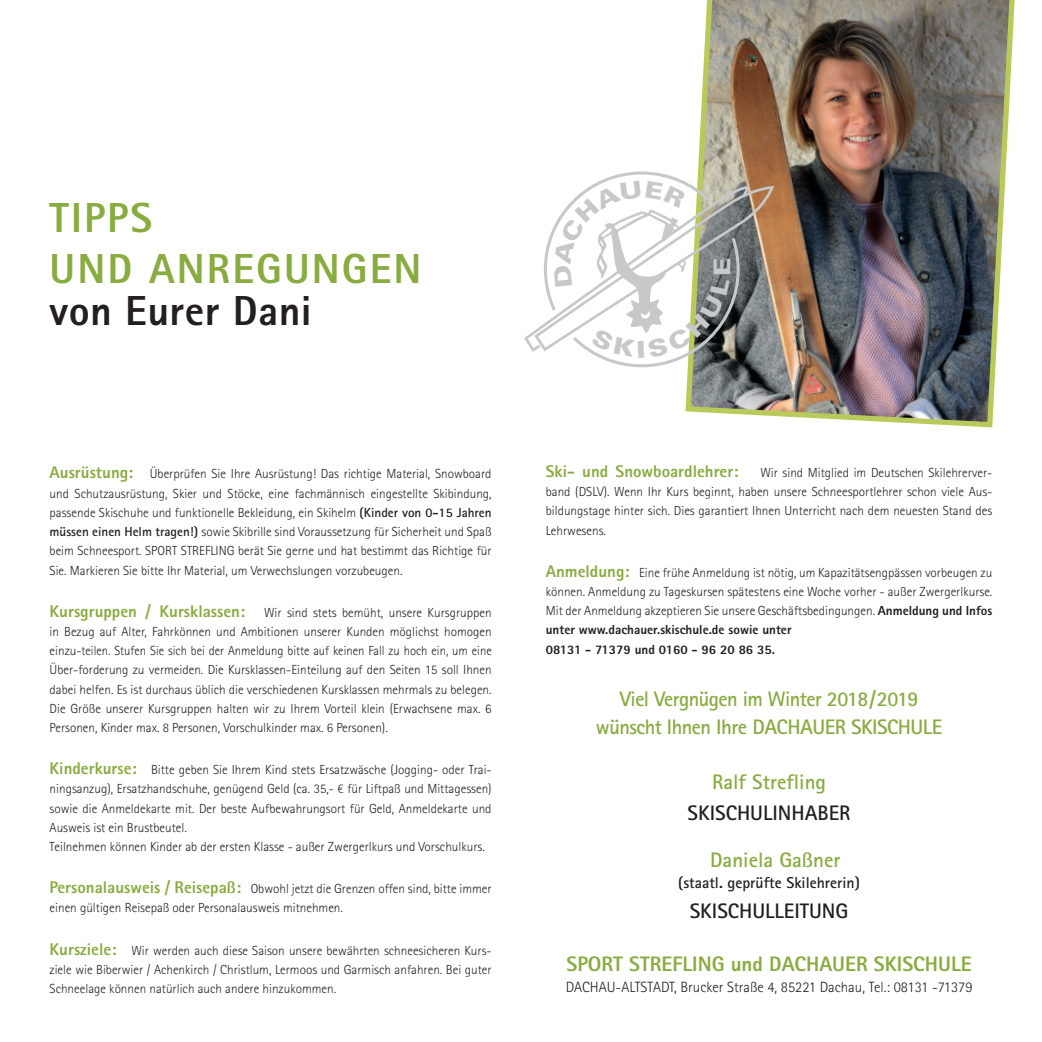
<style>
.page{position:relative;width:1042px;height:1042px;background:#fff}
.page>*{position:absolute;margin:0;border:0;box-sizing:border-box;transform-origin:0 0}
.t1{font:800 42px/50.4px "Rotis Sans Serif";letter-spacing:.05em;color:#88ac3f}
.t2{font:800 42px "Rotis Sans Serif";letter-spacing:.01em;color:#231f20}
.t3{font:700 21px/28px "Rotis Sans Serif";letter-spacing:-.025em;color:#88ac3f;text-align:center}
.t4{font:800 21px "Rotis Sans Serif";color:#88ac3f}
.t5{font:700 21px "Rotis Sans Serif";color:#231f20}
.t6{font:700 21px "Rotis Sans Serif";color:#88ac3f}
.t7{font:800 16.97px "Rotis Sans Serif";color:#88ac3f}
.t8{font:700 15.75px "Rotis Sans Serif";color:#231f20}
.t9{font:300 14.88px "Rotis Sans Serif";color:#231f20}
.t10{font:300 13.12px/19.2px "Rotis Sans Serif";color:#231f20;text-align:justify}
.s1{font-weight:800;font-size:16.97px;color:#88ac3f}
.s2{font-weight:700}
.s3{font-weight:800}
</style>
<div class="page">
<img style="left:685px;top:0;width:330px;height:428px">
<svg style="left:524px;top:170px;width:251px;height:199px"></svg>
<h1 class="t1" style="left:50px;top:192px;width:373px">TIPPS<br>UND ANREGUNGEN</h1>
<h1 class="t2" style="left:50px;top:284px;width:264px">von Eurer Dani</h1>
<p class="t10" style="left:50px;top:464px;width:443px"><span class="s1">Ausrüstung:</span> Überprüfen Sie Ihre Ausrüstung! Das richtige Material, Snowboard und Schutzausrüstung, Skier und Stöcke, eine fachmännisch eingestellte Skibindung, passende Skischuhe und funktionelle Bekleidung, ein Skihelm <span class="s2">(Kinder von 0-15 Jahren müssen einen Helm tragen!)</span> sowie Skibrille sind Voraussetzung für Sicherheit und Spaß beim Schneesport. SPORT STREFLING berät Sie gerne und hat bestimmt das Richtige für Sie. Markieren Sie bitte Ihr Material, um Verwechslungen vorzubeugen.</p>
<p class="t10" style="left:50px;top:602px;width:443px"><span class="s1">Kursgruppen / Kursklassen:</span> Wir sind stets bemüht, unsere Kursgruppen in Bezug auf Alter, Fahrkönnen und Ambitionen unserer Kunden möglichst homogen einzu-teilen. Stufen Sie sich bei der Anmeldung bitte auf keinen Fall zu hoch ein, um eine Über-forderung zu vermeiden. Die Kursklassen-Einteilung auf den Seiten 15 soll Ihnen dabei helfen. Es ist durchaus üblich die verschiedenen Kursklassen mehrmals zu belegen.<br>Die Größe unserer Kursgruppen halten wir zu Ihrem Vorteil klein (Erwachsene max. 6<br>Personen, Kinder max. 8 Personen, Vorschulkinder max. 6 Personen).</p>
<p class="t10" style="left:50px;top:760px;width:443px;text-align:left"><span class="s1">Kinderkurse:</span> Bitte geben Sie Ihrem Kind stets Ersatzwäsche (Jogging- oder Trai&shy;ningsanzug), Ersatzhandschuhe, genügend Geld (ca. 35,- € für Liftpaß und Mittagessen) sowie die Anmeldekarte mit. Der beste Aufbewahrungsort für Geld, Anmeldekarte und Ausweis ist ein Brustbeutel.<br>Teilnehmen können Kinder ab der ersten Klasse - außer Zwergerlkurs und Vorschulkurs.</p>
<p class="t10" style="left:50px;top:879px;width:443px"><span class="s1">Personalausweis / Reisepaß:</span> Obwohl jetzt die Grenzen offen sind, bitte immer einen gültigen Reisepaß oder Personalausweis mitnehmen.</p>
<p class="t10" style="left:50px;top:940px;width:443px"><span class="s1">Kursziele:</span> Wir werden auch diese Saison unsere bewährten schneesicheren Kurs&shy;ziele wie Biberwier / Achenkirch / Christlum, Lermoos und Garmisch anfahren. Bei guter Schneelage können natürlich auch andere hinzukommen.</p>
<p class="t7" style="left:546px;top:460px;width:194px">Ski- und Snowboardlehrer:</p>
<p class="t10" style="left:546px;top:463px;width:448px;text-indent:215px">Wir sind Mitglied im Deutschen Skilehrerver&shy;band (DSLV). Wenn Ihr Kurs beginnt, haben unsere Schneesportlehrer schon viele Aus&shy;bildungstage hinter sich. Dies garantiert Ihnen Unterricht nach dem neuesten Stand des Lehrwesens.</p>
<p class="t10" style="left:546px;top:562px;width:448px;text-align:left"><span class="s1">Anmeldung:</span> Eine frühe Anmeldung ist nötig, um Kapazitätsengpässen vorbeugen zu können. Anmeldung zu Tageskursen spätestens eine Woche vorher - außer Zwergerlkurse.<br>Mit der Anmeldung akzeptieren Sie unsere Geschäftsbedingungen. <span class="s3">Anmeldung und Infos unter www.dachauer.skischule.de sowie unter<br>08131 - 71379 und 0160 - 96 20 86 35.</span></p>
<h2 class="t3" style="left:596px;top:685px;width:348px">Viel Vergnügen im Winter 2018/2019 wünscht Ihnen Ihre DACHAUER SKISCHULE</h2>
<h2 class="t6" style="left:712px;top:769px;width:115px">Ralf Strefling</h2>
<h2 class="t5" style="left:687px;top:799px;width:164px">SKISCHULINHABER</h2>
<h2 class="t6" style="left:710px;top:847px;width:132px">Daniela Gaßner</h2>
<p class="t8" style="left:678px;top:873px;width:183px">(staatl. geprüfte Skilehrerin)</p>
<h2 class="t5" style="left:690px;top:898px;width:160px">SKISCHULLEITUNG</h2>
<h2 class="t4" style="left:566px;top:950px;width:406px">SPORT STREFLING und DACHAUER SKISCHULE</h2>
<p class="t9" style="left:566px;top:978px;width:408px">DACHAU-ALTSTADT, Brucker Straße 4, 85221 Dachau, Tel.: 08131 -71379</p>
</div>
